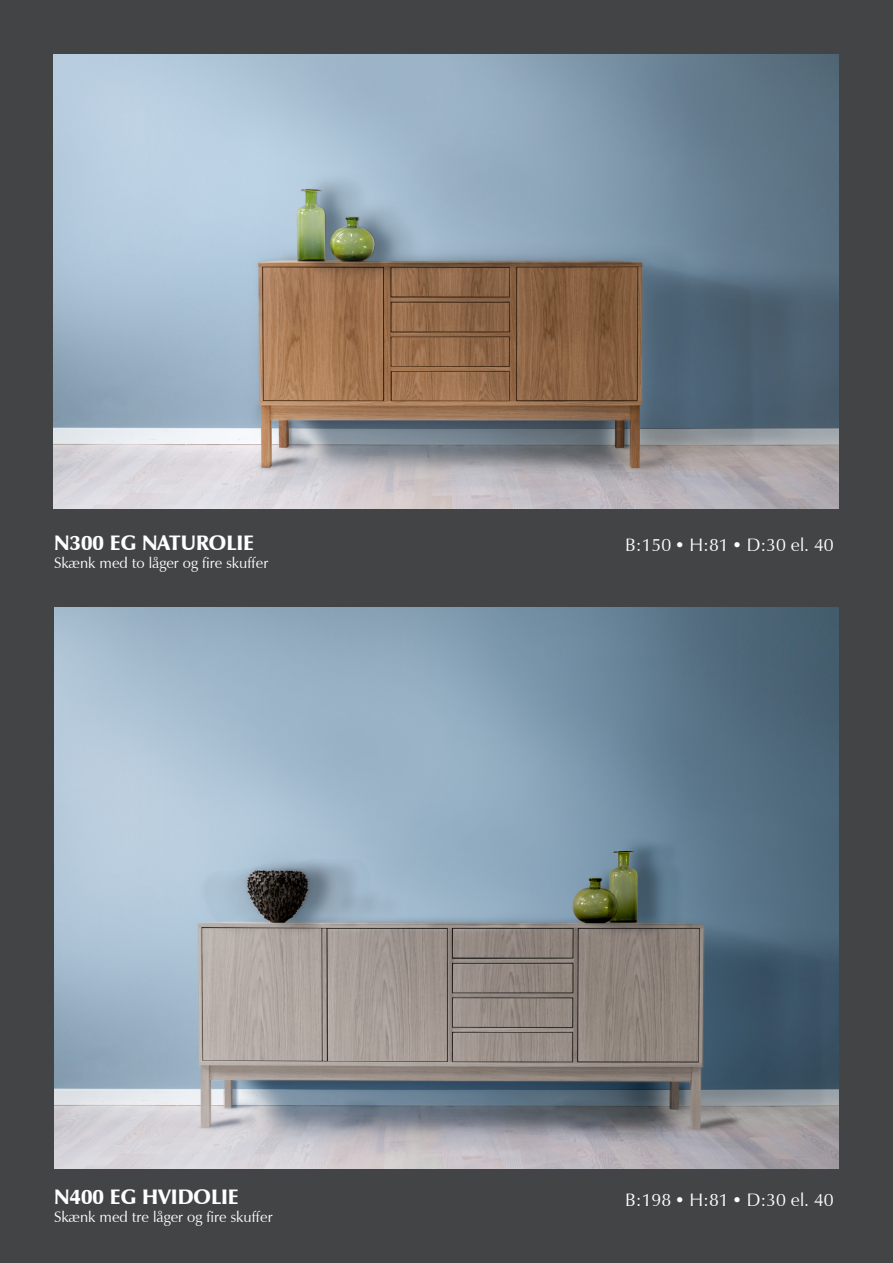
<style>
.page{position:relative;width:893px;height:1263px;background:#434445}
.page>*{position:absolute;margin:0;border:0;box-sizing:border-box;transform-origin:0 0}
.t1{font:900 21px "Zapf Humanist 601 BT";color:#fff}
.t2{font:18px "Zapf Humanist 601 BT";color:#fff}
.t3{font:15px "Zapf Humanist 601 BT";color:#fff}
</style>
<div class="page">
<img style="left:54px;top:54px;width:785px;height:454px">
<img style="left:54px;top:607px;width:785px;height:561px">
<p class="t1" style="left:54px;top:529px;width:202px">N300 EG NATUROLIE</p>
<p class="t3" style="left:54px;top:553px;width:216px">Skænk med to låger og fire skuffer</p>
<p class="t1" style="left:54px;top:1184px;width:186px">N400 EG HVIDOLIE</p>
<p class="t3" style="left:54px;top:1208px;width:220px">Skænk med tre låger og fire skuffer</p>
<p class="t2" style="left:625px;top:533px;width:210px">B:150 ● H:81 ● D:30 el. 40</p>
<p class="t2" style="left:625px;top:1188px;width:210px">B:198 ● H:81 ● D:30 el. 40</p>
</div>
